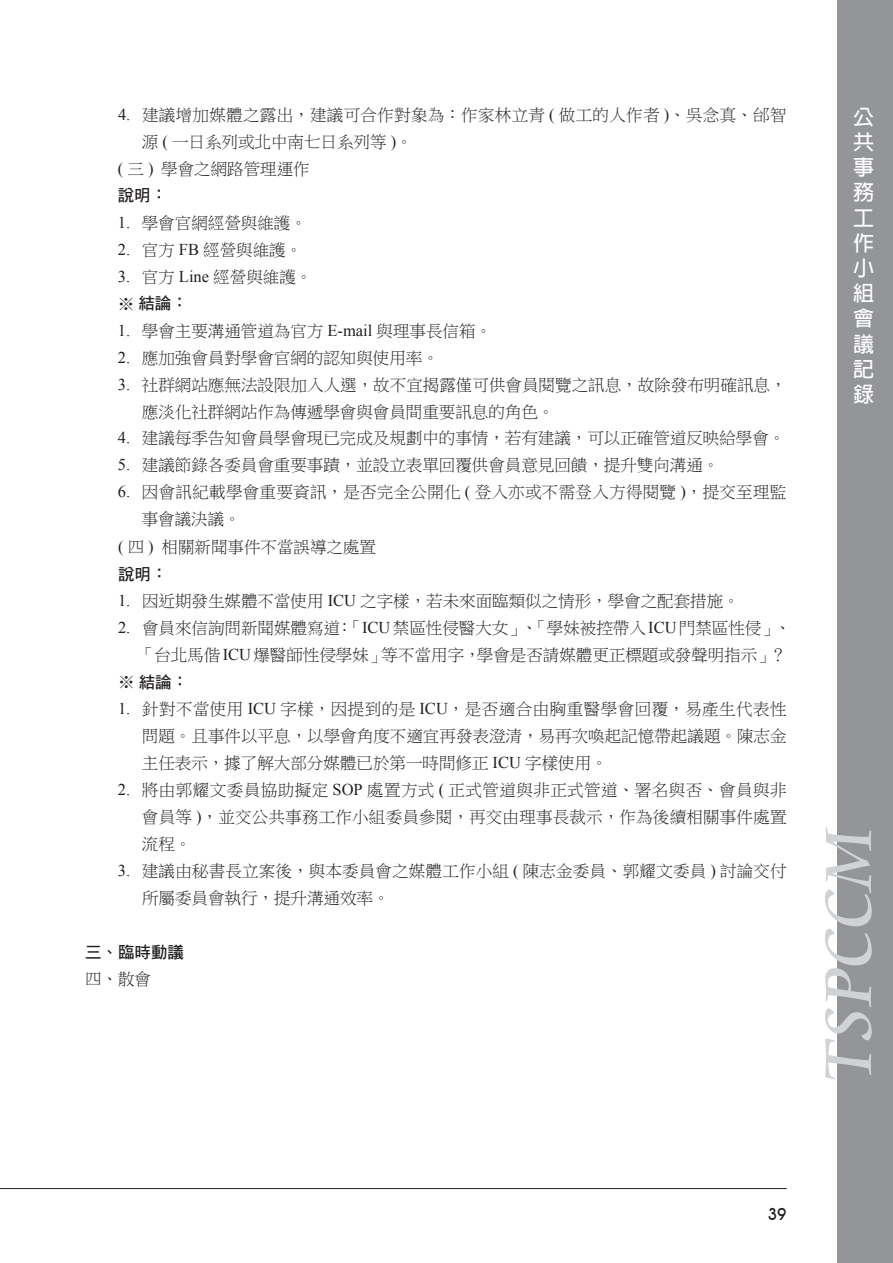
<style>
.page{position:relative;width:893px;height:1263px;background:#fff}
.page>*{position:absolute;margin:0;border:0;box-sizing:border-box;transform-origin:0 0}
.t1{font:72px "Cataneo BT";color:#d1d2d4}
.t2{font:700 21px/25.2px "AR Hei B5";color:#fff;text-align:justify}
.t3{font:16.5px/27px "P Ming Li U";color:#231f20}
.t4{font:16.5px "P Ming Li U";letter-spacing:.02em;color:#231f20}
.t5{font:16.5px "DF Hei Std W7";color:#231f20}
.t6{font:500 16.5px "Avant Garde IT Cby BT";color:#231f20}
.s1{font-family:"Times New Roman"}
.s2{font-family:"P Ming Li U"}
</style>
<div class="page">
<hr style="left:0;top:1188px;width:787px;height:1px;background:#231f20">
<div style="left:838px;top:0;width:55px;height:1263px;background:#939598"></div>
<p class="t4" style="left:118px;top:106px;width:670px"><span class="s1">4.</span> 建議增加媒體之露出，建議可合作對象為：作家林立青 <span class="s1">(</span> 做工的人作者 <span class="s1">)</span>、吳念真、邰智</p>
<p class="t3" style="left:142px;top:128px;width:272px">源 <span class="s1">(</span> 一日系列或北中南七日系列等 <span class="s1">)</span>。</p>
<p class="t3" style="left:118px;top:155px;width:193px"><span class="s1">(</span> 三 <span class="s1">)</span> 學會之網路管理運作</p>
<p class="t5" style="left:118px;top:187px;width:51px">說明：</p>
<p class="t3" style="left:118px;top:209px;width:191px"><span class="s1">1.</span> 學會官網經營與維護。</p>
<p class="t3" style="left:118px;top:236px;width:186px"><span class="s1">2.</span> 官方 <span class="s1">FB</span> 經營與維護。</p>
<p class="t3" style="left:118px;top:263px;width:196px"><span class="s1">3.</span> 官方 <span class="s1">Line</span> 經營與維護。</p>
<p class="t5" style="left:118px;top:295px;width:72px"><span class="s2">※</span> 結論：</p>
<p class="t3" style="left:118px;top:317px;width:376px"><span class="s1">1.</span> 學會主要溝通管道為官方 <span class="s1">E-mail</span> 與理事長信箱。</p>
<p class="t3" style="left:118px;top:344px;width:323px"><span class="s1">2.</span> 應加強會員對學會官網的認知與使用率。</p>
<p class="t3" style="left:142px;top:371px;width:646px;text-indent:-24px"><span class="s1">3.</span> 社群網站應無法設限加入人選，故不宜揭露僅可供會員閱覽之訊息，故除發布明確訊息，應淡化社群網站作為傳遞學會與會員間重要訊息的角色。</p>
<p class="t3" style="left:118px;top:425px;width:669px"><span class="s1">4.</span> 建議每季告知會員學會現已完成及規劃中的事情，若有建議，可以正確管道反映給學會。</p>
<p class="t3" style="left:118px;top:452px;width:603px"><span class="s1">5.</span> 建議節錄各委員會重要事蹟，並設立表單回覆供會員意見回饋，提升雙向溝通。</p>
<p class="t4" style="left:118px;top:484px;width:670px"><span class="s1">6.</span> 因會訊紀載學會重要資訊，是否完全公開化 <span class="s1">(</span> 登入亦或不需登入方得閱覽 <span class="s1">)</span>，提交至理監</p>
<p class="t3" style="left:142px;top:506px;width:101px">事會議決議。</p>
<p class="t3" style="left:118px;top:533px;width:259px"><span class="s1">(</span> 四 <span class="s1">)</span> 相關新聞事件不當誤導之處置</p>
<p class="t5" style="left:118px;top:565px;width:51px">說明：</p>
<p class="t3" style="left:118px;top:587px;width:623px"><span class="s1">1.</span> 因近期發生媒體不當使用 <span class="s1">ICU</span> 之字樣，若未來面臨類似之情形，學會之配套措施。</p>
<p class="t3" style="left:118px;top:614px;width:674px;text-align:right"><span class="s1">2.</span> 會員來信詢問新聞媒體寫道：「<span class="s1">ICU</span>禁區性侵醫大女」、「學妹被控帶入<span class="s1">ICU</span>門禁區性侵」、「台北馬偕<span class="s1">ICU</span>爆醫師性侵學妹」等不當用字，學會是否請媒體更正標題或發聲明指示」？</p>
<p class="t5" style="left:118px;top:673px;width:72px"><span class="s2">※</span> 結論：</p>
<p class="t3" style="left:142px;top:695px;width:646px;text-align:justify;text-indent:-24px"><span class="s1">1.</span> 針對不當使用 <span class="s1">ICU</span> 字樣，因提到的是 <span class="s1">ICU</span>，是否適合由胸重醫學會回覆，易產生代表性問題。且事件以平息，以學會角度不適宜再發表澄清，易再次喚起記憶帶起議題。陳志金主任表示，據了解大部分媒體已於第一時間修正 <span class="s1">ICU</span> 字樣使用。</p>
<p class="t3" style="left:142px;top:776px;width:646px;text-align:justify;text-indent:-24px"><span class="s1">2.</span> 將由郭耀文委員協助擬定 <span class="s1">SOP</span> 處置方式 <span class="s1">(</span> 正式管道與非正式管道、署名與否、會員與非會員等 <span class="s1">)</span>，並交公共事務工作小組委員參閱，再交由理事長裁示，作為後續相關事件處置流程。</p>
<p class="t3" style="left:142px;top:857px;width:646px;text-indent:-24px"><span class="s1">3.</span> 建議由秘書長立案後，與本委員會之媒體工作小組 <span class="s1">(</span> 陳志金委員、郭耀文委員 <span class="s1">)</span> 討論交付所屬委員會執行，提升溝通效率。</p>
<p class="t5" style="left:85px;top:943px;width:100px">三、臨時動議</p>
<p class="t3" style="left:85px;top:965px;width:67px">四、散會</p>
<p class="t2" style="left:853px;top:104px;width:22px">公共事務工作小組會議記錄</p>
<h1 class="t1" style="left:803px;top:1082px;width:260px;rotate:-90deg">TSPCCM</h1>
<p class="t6" style="left:768px;top:1204px;width:20px">39</p>
</div>
